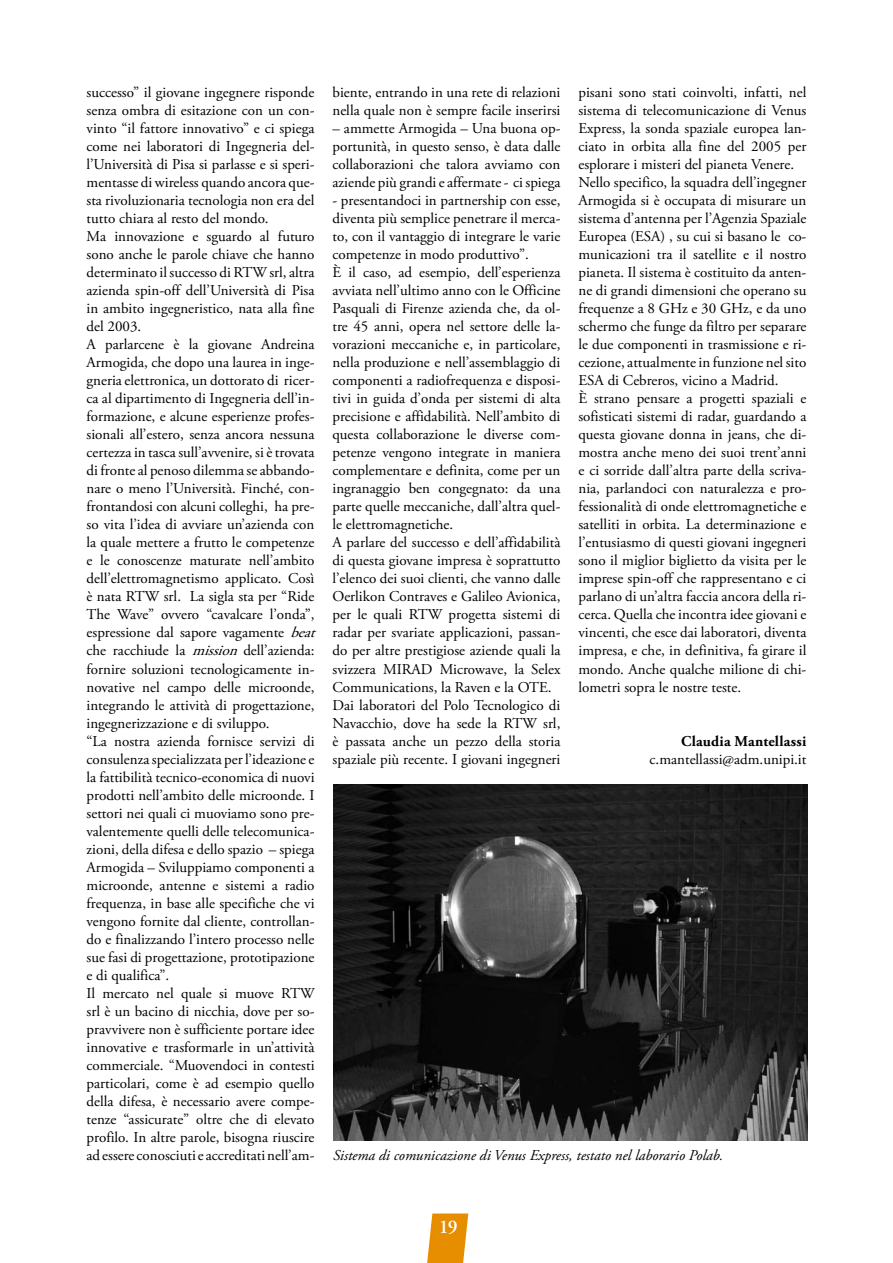
<style>
.page{position:relative;width:893px;height:1263px;background:#fff}
.page>*{position:absolute;margin:0;border:0;box-sizing:border-box;transform-origin:0 0}
.t1{font:600 19.5px "Adobe Garamond Pro";color:#fff}
.t2{font:15px/18px "Adobe Garamond Pro";color:#000}
.t3{font:italic 15px "Adobe Garamond Pro";color:#000}
.t4{font:700 15px "Adobe Garamond Pro";letter-spacing:.01em;color:#000}
.s1{font-style:italic}
</style>
<div class="page">
<svg style="left:427px;top:1213px;width:41px;height:50px;background:#e99c21"></svg>
<img style="left:333px;top:784px;width:475px;height:356px">
<p class="t2" style="left:87px;top:84px;width:236px">successo” il giovane ingegnere risponde senza ombra di esitazione con un con&shy;vinto “il fattore innovativo” e ci spiega come nei laboratori di Ingegneria del&shy;l’Università di Pisa si parlasse e si speri&shy;mentasse di wireless quando ancora que&shy;sta rivoluzionaria tecnologia non era del tutto chiara al resto del mondo.<br>Ma innovazione e sguardo al futuro sono anche le parole chiave che hanno determinato il successo di RTW srl, altra azienda spin-off dell’Università di Pisa in ambito ingegneristico, nata alla fine del 2003.<br>A parlarcene è la giovane Andreina Armogida, che dopo una laurea in inge&shy;gneria elettronica, un dottorato di ricer&shy;ca al dipartimento di Ingegneria dell’in&shy;formazione, e alcune esperienze profes&shy;sionali all’estero, senza ancora nessuna certezza in tasca sull’avvenire, si è trovata di fronte al penoso dilemma se abbando&shy;nare o meno l’Università. Finché, con&shy;frontandosi con alcuni colleghi, ha pre&shy;so vita l’idea di avviare un’azienda con la quale mettere a frutto le competenze e le conoscenze maturate nell’ambito dell’elettromagnetismo applicato. Così è nata RTW srl. La sigla sta per “Ride The Wave” ovvero “cavalcare l’onda”, espressione dal sapore vagamente <span class="s1">beat </span>che racchiude la <span class="s1">mission</span>dell’azienda: fornire soluzioni tecnologicamente in&shy;novative nel campo delle microonde, integrando le attività di progettazione, ingegnerizzazione e di sviluppo.<br>“La nostra azienda fornisce servizi di consulenza specializzata per l’ideazione e la fattibilità tecnico-economica di nuovi prodotti nell’ambito delle microonde. I settori nei quali ci muoviamo sono pre&shy;valentemente quelli delle telecomunica&shy;zioni, della difesa e dello spazio – spiega Armogida – Sviluppiamo componenti a microonde, antenne e sistemi a radio frequenza, in base alle specifiche che vi vengono fornite dal cliente, controllan&shy;do e finalizzando l’intero processo nelle sue fasi di progettazione, prototipazione e di qualifica”.<br>Il mercato nel quale si muove RTW srl è un bacino di nicchia, dove per so&shy;pravvivere non è sufficiente portare idee innovative e trasformarle in un’attività commerciale. “Muovendoci in contesti particolari, come è ad esempio quello della difesa, è necessario avere compe&shy;tenze “assicurate” oltre che di elevato profilo. In altre parole, bisogna riuscire ad essere conosciuti e accreditati nell’am-</p>
<p class="t2" style="left:332px;top:84px;width:229px">biente, entrando in una rete di relazioni nella quale non è sempre facile inserirsi</p>
<p class="t2" style="left:578px;top:84px;width:229px">pisani sono stati coinvolti, infatti, nel sistema di telecomunicazione di Venus Express, la sonda spaziale europea lan&shy;ciato in orbita alla fine del 2005 per esplorare i misteri del pianeta Venere.<br>Nello specifico, la squadra dell’ingegner Armogida si è occupata di misurare un sistema d’antenna per l’Agenzia Spaziale Europea (ESA) , su cui si basano le co&shy;municazioni tra il satellite e il nostro pianeta. Il sistema è costituito da anten&shy;ne di grandi dimensioni che operano su frequenze a 8 GHz e 30 GHz, e da uno schermo che funge da filtro per separare le due componenti in trasmissione e ri&shy;cezione, attualmente in funzione nel sito ESA di Cebreros, vicino a Madrid.<br>È strano pensare a progetti spaziali e sofisticati sistemi di radar, guardando a questa giovane donna in jeans, che di&shy;mostra anche meno dei suoi trent’anni e ci sorride dall’altra parte della scriva&shy;nia, parlandoci con naturalezza e pro&shy;fessionalità di onde elettromagnetiche e satelliti in orbita. La determinazione e l’entusiasmo di questi giovani ingegneri sono il miglior biglietto da visita per le imprese spin-off che rappresentano e ci parlano di un’altra faccia ancora della ri&shy;cerca. Quella che incontra idee giovani e vincenti, che esce dai laboratori, diventa impresa, e che, in definitiva, fa girare il mondo. Anche qualche milione di chi&shy;lometri sopra le nostre teste.</p>
<p class="t4" style="left:681px;top:732px;width:127px">Claudia Mantellassi</p>
<p class="t2" style="left:650px;top:750px;width:158px">c.mantellassi@adm.unipi.it</p>
<p class="t2" style="left:332px;top:120px;width:229px;text-align:justify">– ammette Armogida – Una buona op&shy;portunità, in questo senso, è data dalle collaborazioni che talora avviamo con aziende più grandi e affermate - ci spiega</p>
<p class="t2" style="left:332px;top:192px;width:229px">- presentandoci in partnership con esse, diventa più semplice penetrare il merca&shy;to, con il vantaggio di integrare le varie competenze in modo produttivo”.<br>È il caso, ad esempio, dell’esperienza avviata nell’ultimo anno con le Officine Pasquali di Firenze azienda che, da ol&shy;tre 45 anni, opera nel settore delle la&shy;vorazioni meccaniche e, in particolare, nella produzione e nell’assemblaggio di componenti a radiofrequenza e disposi&shy;tivi in guida d’onda per sistemi di alta precisione e affidabilità. Nell’ambito di questa collaborazione le diverse com&shy;petenze vengono integrate in maniera complementare e definita, come per un ingranaggio ben congegnato: da una parte quelle meccaniche, dall’altra quel&shy;le elettromagnetiche.<br>A parlare del successo e dell’affidabilità di questa giovane impresa è soprattutto l’elenco dei suoi clienti, che vanno dalle Oerlikon Contraves e Galileo Avionica, per le quali RTW progetta sistemi di radar per svariate applicazioni, passan&shy;do per altre prestigiose aziende quali la svizzera MIRAD Microwave, la Selex Communications, la Raven e la OTE.<br>Dai laboratori del Polo Tecnologico di Navacchio, dove ha sede la RTW srl, è passata anche un pezzo della storia spaziale più recente. I giovani ingegneri</p>
<p class="t3" style="left:333px;top:1146px;width:392px">Sistema di comunicazione di Venus Express, testato nel laborario Polab.</p>
<h1 class="t1" style="left:439px;top:1215px;width:19px">19</h1>
</div>
